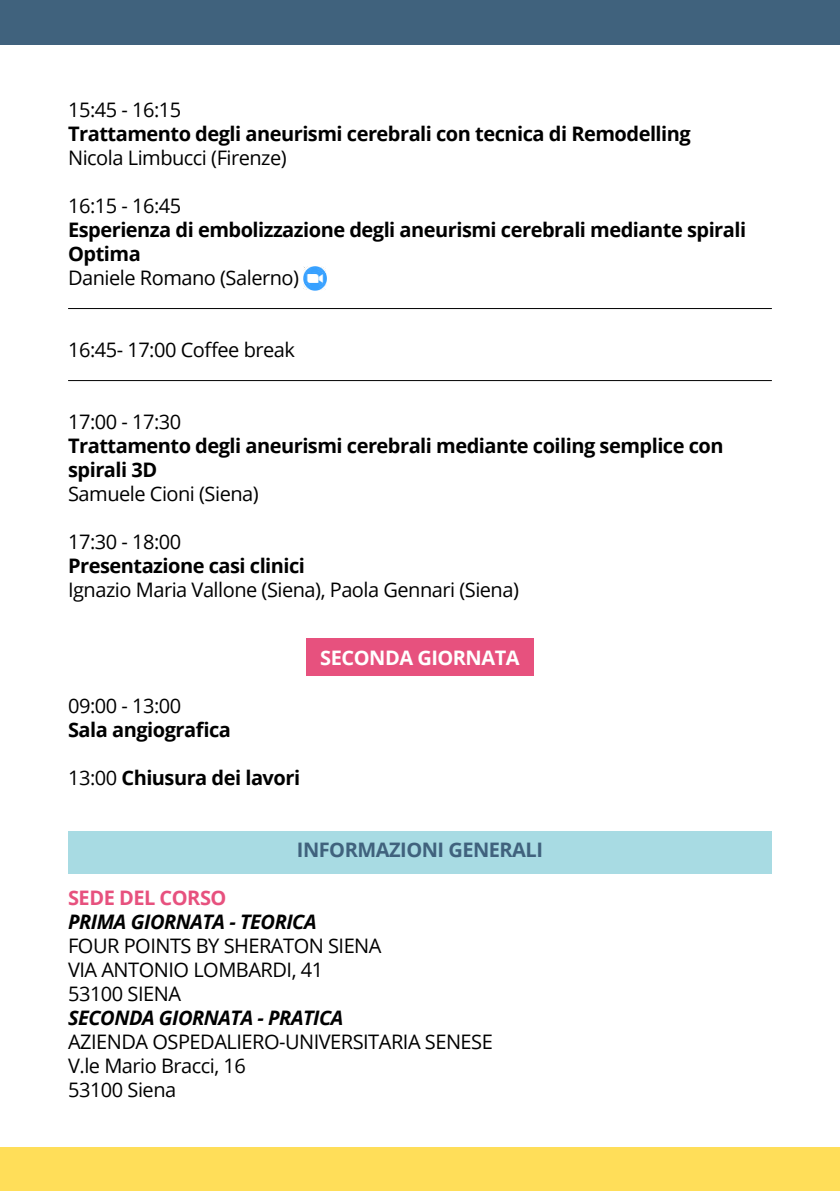
<style>
.page{position:relative;width:840px;height:1191px;background:#fff}
.page>*{position:absolute;margin:0;border:0;box-sizing:border-box;transform-origin:0 0}
.t1{font:20px/24px "Open Sans";letter-spacing:-.025em;color:#000}
.t2{font:700 20px/24px "Open Sans";letter-spacing:-.025em;color:#000}
.t3{font:italic 700 20px "Open Sans";letter-spacing:-.025em;color:#000}
.t4{font:700 20px "Open Sans";letter-spacing:-.025em;color:#40627d}
.t5{font:700 20px "Open Sans";letter-spacing:-.025em;color:#fff}
.t6{font:700 20px "Open Sans";letter-spacing:-.025em;color:#e7517e}
.s1{font-weight:400}
</style>
<div class="page">
<div style="left:0;top:0;width:839px;height:44px;background:#40627d"></div>
<div style="left:0;top:1147px;width:839px;height:44px;background:#ffde59"></div>
<div style="left:306px;top:638px;width:227px;height:37px;background:#e7517e"></div>
<div style="left:68px;top:830px;width:703px;height:43px;background:#a8dbe3"></div>
<img style="left:303px;top:267px;width:23px;height:24px">
<hr style="left:68px;top:308px;width:703px;height:1px;background:#000">
<hr style="left:68px;top:380px;width:703px;height:1px;background:#000">
<p class="t1" style="left:68px;top:97px;width:114px">15:45 - 16:15</p>
<p class="t2" style="left:68px;top:121px;width:623px">Trattamento degli aneurismi cerebrali con tecnica di Remodelling</p>
<p class="t1" style="left:68px;top:145px;width:220px">Nicola Limbucci (Firenze)</p>
<p class="t1" style="left:68px;top:193px;width:114px">16:15 - 16:45</p>
<p class="t2" style="left:68px;top:217px;width:679px">Esperienza di embolizzazione degli aneurismi cerebrali mediante spirali<br>Optima</p>
<p class="t1" style="left:68px;top:265px;width:232px">Daniele Romano (Salerno)</p>
<p class="t1" style="left:68px;top:337px;width:228px">16:45- 17:00 Coffee break</p>
<p class="t1" style="left:68px;top:409px;width:114px">17:00 - 17:30</p>
<p class="t2" style="left:68px;top:433px;width:656px">Trattamento degli aneurismi cerebrali mediante coiling semplice con spirali 3D</p>
<p class="t1" style="left:68px;top:481px;width:192px">Samuele Cioni (Siena)</p>
<p class="t1" style="left:68px;top:529px;width:114px">17:30 - 18:00</p>
<p class="t2" style="left:68px;top:553px;width:238px">Presentazione casi clinici</p>
<p class="t1" style="left:68px;top:577px;width:452px">Ignazio Maria Vallone (Siena), Paola Gennari (Siena)</p>
<p class="t1" style="left:68px;top:693px;width:114px">09:00 - 13:00</p>
<p class="t2" style="left:68px;top:717px;width:164px">Sala angiografica</p>
<p class="t2" style="left:68px;top:765px;width:233px"><span class="s1">13:00</span> Chiusura dei lavori</p>
<p class="t5" style="left:320px;top:644px;width:201px">SECONDA GIORNATA</p>
<p class="t4" style="left:297px;top:836px;width:247px">INFORMAZIONI GENERALI</p>
<p class="t6" style="left:68px;top:884px;width:160px">SEDE DEL CORSO</p>
<p class="t3" style="left:68px;top:908px;width:250px">PRIMA GIORNATA - TEORICA</p>
<p class="t1" style="left:68px;top:933px;width:315px">FOUR POINTS BY SHERATON SIENA<br>VIA ANTONIO LOMBARDI, 41<br>53100 SIENA</p>
<p class="t3" style="left:68px;top:1004px;width:277px">SECONDA GIORNATA - PRATICA</p>
<p class="t1" style="left:68px;top:1029px;width:426px">AZIENDA OSPEDALIERO-UNIVERSITARIA SENESE<br>V.le Mario Bracci, 16<br>53100 Siena</p>
</div>
